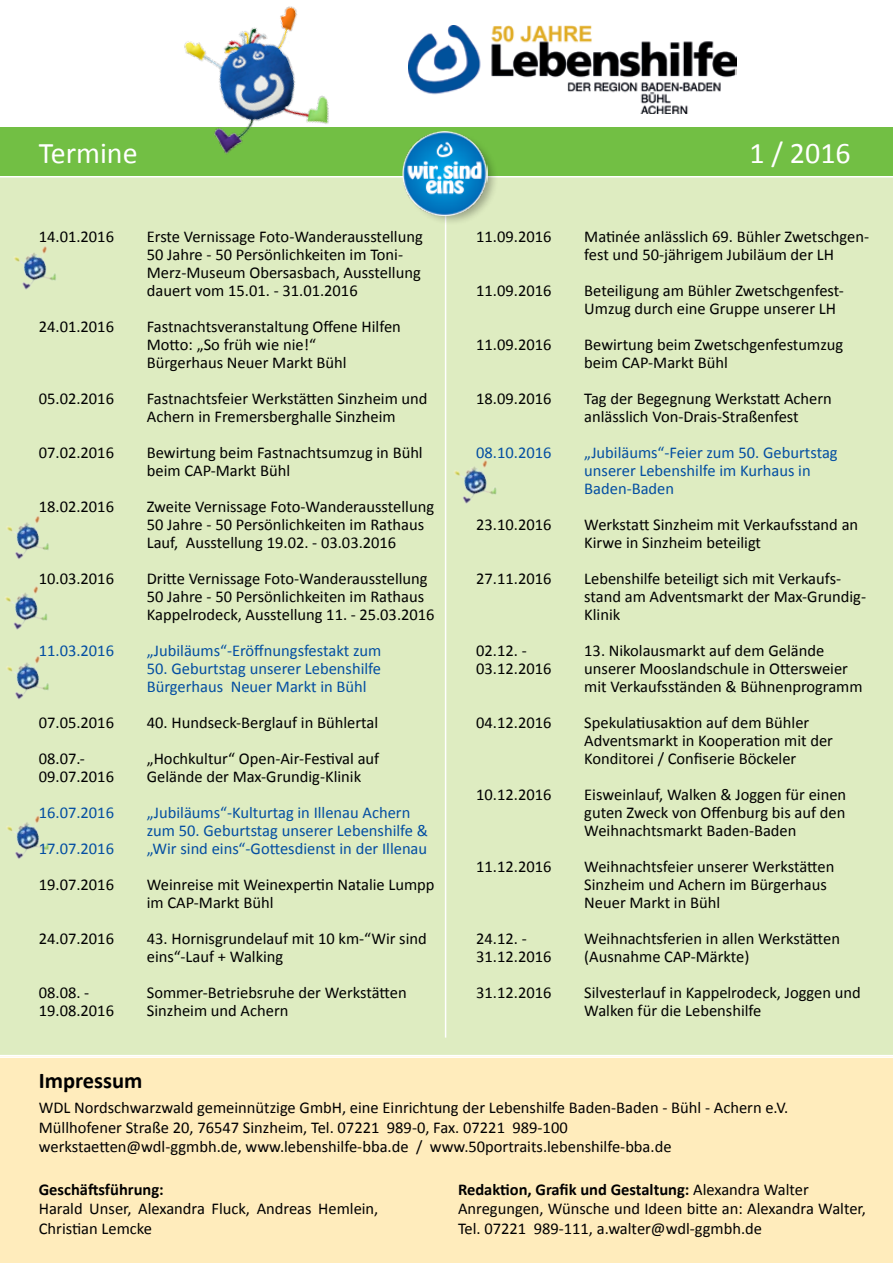
<style>
.page{position:relative;width:893px;height:1263px;background:#fff}
.page>*{position:absolute;margin:0;border:0;box-sizing:border-box;transform-origin:0 0}
.t1{font:30px "Calibri";color:#fff}
.t2{font:700 22.5px "Calibri";color:#000}
.t3{font:16.5px/18px "Calibri";color:#000}
.t4{font:16.5px/18px "Calibri";color:#034ea2}
.t5{font:700 16.5px "Calibri";color:#000}
.s1{font-weight:700}
</style>
<div class="page">
<div style="left:0;top:1057px;width:893px;height:206px;background:#ffecbc"></div>
<div style="left:0;top:176px;width:893px;height:880px;background:#deecc1"></div>
<div style="left:0;top:127px;width:893px;height:49px;background:#72bf44"></div>
<img style="left:408px;top:26px;width:328px;height:88px">
<hr style="left:445px;top:192px;width:1px;height:845px;background:#fff">
<hr style="left:0;top:176px;width:893px;height:1px;background:#fff">
<div style="left:404px;top:131px;width:95px;height:95px;background:#000;opacity:.3"></div>
<img style="left:403px;top:131px;width:85px;height:84px">
<hr style="left:0;top:1056px;width:893px;height:2px;background:#fff">
<hr style="left:0;top:1055px;width:893px;height:1px;background:#fff">
<img style="left:184px;top:6px;width:145px;height:148px">
<img style="left:7px;top:656px;width:42px;height:44px">
<img style="left:14px;top:246px;width:42px;height:44px">
<img style="left:7px;top:516px;width:42px;height:43px">
<img style="left:5px;top:586px;width:43px;height:44px">
<img style="left:454px;top:460px;width:43px;height:44px">
<img style="left:7px;top:816px;width:42px;height:43px">
<h1 class="t1" style="left:39px;top:134px;width:100px">Termine</h1>
<h1 class="t1" style="left:749px;top:134px;width:103px">1 / 2016</h1>
<p class="t3" style="left:39px;top:228px;width:77px">14.01.2016</p>
<p class="t3" style="left:147px;top:228px;width:278px">Erste Vernissage Foto-Wanderausstellung 50 Jahre - 50 Persönlichkeiten im Toni-Merz-Museum Obersasbach, Ausstellung dauert vom 15.01. - 31.01.2016</p>
<p class="t3" style="left:39px;top:318px;width:77px">24.01.2016</p>
<p class="t3" style="left:147px;top:318px;width:256px">Fastnachtsveranstaltung Offene Hilfen<br>Motto: „So früh wie nie!“<br>Bürgerhaus Neuer Markt Bühl</p>
<p class="t3" style="left:39px;top:390px;width:77px">05.02.2016</p>
<p class="t3" style="left:147px;top:390px;width:282px">Fastnachtsfeier Werkstätten Sinzheim und<br>Achern in Fremersberghalle Sinzheim</p>
<p class="t3" style="left:39px;top:444px;width:77px">07.02.2016</p>
<p class="t3" style="left:147px;top:444px;width:277px">Bewirtung beim Fastnachtsumzug in Bühl beim CAP-Markt Bühl</p>
<p class="t3" style="left:39px;top:498px;width:77px">18.02.2016</p>
<p class="t3" style="left:147px;top:498px;width:289px">Zweite Vernissage Foto-Wanderausstellung<br>50 Jahre - 50 Persönlichkeiten im Rathaus<br>Lauf, Ausstellung 19.02. - 03.03.2016</p>
<p class="t3" style="left:39px;top:570px;width:77px">10.03.2016</p>
<p class="t3" style="left:147px;top:570px;width:289px">Dritte Vernissage Foto-Wanderausstellung<br>50 Jahre - 50 Persönlichkeiten im Rathaus<br>Kappelrodeck, Ausstellung 11. - 25.03.2016</p>
<p class="t4" style="left:39px;top:642px;width:77px">11.03.2016</p>
<p class="t4" style="left:147px;top:642px;width:236px">„Jubiläums“-Eröffnungsfestakt zum</p>
<p class="t4" style="left:147px;top:660px;width:236px">50. Geburtstag unserer Lebenshilfe<br>Bürgerhaus Neuer Markt in Bühl</p>
<p class="t3" style="left:39px;top:714px;width:77px">07.05.2016</p>
<p class="t3" style="left:147px;top:714px;width:233px">40. Hundseck-Berglauf in Bühlertal</p>
<p class="t3" style="left:39px;top:750px;width:47px">08.07.-</p>
<p class="t3" style="left:147px;top:750px;width:234px">„Hochkultur“ Open-Air-Festival auf</p>
<p class="t3" style="left:39px;top:768px;width:77px">09.07.2016</p>
<p class="t3" style="left:147px;top:768px;width:216px">Gelände der Max-Grundig-Klinik</p>
<p class="t4" style="left:39px;top:804px;width:77px">16.07.2016</p>
<p class="t4" style="left:147px;top:804px;width:283px">„Jubiläums“-Kulturtag in Illenau Achern zum 50. Geburtstag unserer Lebenshilfe &amp;</p>
<p class="t4" style="left:39px;top:840px;width:77px">17.07.2016</p>
<p class="t4" style="left:147px;top:840px;width:282px">„Wir sind eins“-Gottesdienst in der Illenau</p>
<p class="t3" style="left:39px;top:876px;width:77px">19.07.2016</p>
<p class="t3" style="left:147px;top:876px;width:289px">Weinreise mit Weinexpertin Natalie Lumpp im CAP-Markt Bühl</p>
<p class="t3" style="left:39px;top:930px;width:77px">24.07.2016</p>
<p class="t3" style="left:147px;top:930px;width:282px">43. Hornisgrundelauf mit 10 km-“Wir sind eins“-Lauf + Walking</p>
<p class="t3" style="left:39px;top:984px;width:52px">08.08. -</p>
<p class="t3" style="left:147px;top:984px;width:261px">Sommer-Betriebsruhe der Werkstätten</p>
<p class="t3" style="left:39px;top:1002px;width:77px">19.08.2016</p>
<p class="t3" style="left:147px;top:1002px;width:143px">Sinzheim und Achern</p>
<p class="t3" style="left:476px;top:228px;width:77px">11.09.2016</p>
<p class="t3" style="left:584px;top:228px;width:286px">Matinée anlässlich 69. Bühler Zwetschgen&shy;fest und 50-jährigem Jubiläum der LH</p>
<p class="t3" style="left:476px;top:282px;width:77px">11.09.2016</p>
<p class="t3" style="left:584px;top:282px;width:261px">Beteiligung am Bühler Zwetschgenfest-<br>Umzug durch eine Gruppe unserer LH</p>
<p class="t3" style="left:476px;top:336px;width:77px">11.09.2016</p>
<p class="t3" style="left:584px;top:336px;width:260px">Bewirtung beim Zwetschgenfestumzug beim CAP-Markt Bühl</p>
<p class="t3" style="left:476px;top:390px;width:77px">18.09.2016</p>
<p class="t3" style="left:584px;top:390px;width:249px">Tag der Begegnung Werkstatt Achern anlässlich Von-Drais-Straßenfest</p>
<p class="t4" style="left:476px;top:444px;width:77px">08.10.2016</p>
<p class="t4" style="left:584px;top:444px;width:255px">„Jubiläums“-Feier zum 50. Geburtstag unserer Lebenshilfe im Kurhaus in<br>Baden-Baden</p>
<p class="t3" style="left:476px;top:516px;width:77px">23.10.2016</p>
<p class="t3" style="left:584px;top:516px;width:275px">Werkstatt Sinzheim mit Verkaufsstand an<br>Kirwe in Sinzheim beteiligt</p>
<p class="t3" style="left:476px;top:570px;width:77px">27.11.2016</p>
<p class="t3" style="left:584px;top:570px;width:283px">Lebenshilfe beteiligt sich mit Verkaufs&shy;stand am Adventsmarkt der Max-Grundig-<br>Klinik</p>
<p class="t3" style="left:476px;top:642px;width:52px">02.12. -</p>
<p class="t3" style="left:584px;top:642px;width:241px">13. Nikolausmarkt auf dem Gelände</p>
<p class="t3" style="left:476px;top:660px;width:77px">03.12.2016</p>
<p class="t3" style="left:584px;top:660px;width:280px">unserer Mooslandschule in Ottersweier mit Verkaufsständen &amp; Bühnenprogramm</p>
<p class="t3" style="left:476px;top:714px;width:77px">04.12.2016</p>
<p class="t3" style="left:584px;top:714px;width:250px">Spekulatiusaktion auf dem Bühler<br>Adventsmarkt in Kooperation mit der<br>Konditorei / Confiserie Böckeler</p>
<p class="t3" style="left:476px;top:786px;width:77px">10.12.2016</p>
<p class="t3" style="left:584px;top:786px;width:263px;text-align:justify">Eisweinlauf, Walken &amp; Joggen für einen guten Zweck von Offenburg bis auf den Weihnachtsmarkt Baden-Baden</p>
<p class="t3" style="left:476px;top:858px;width:77px">11.12.2016</p>
<p class="t3" style="left:584px;top:858px;width:252px">Weihnachtsfeier unserer Werkstätten<br>Sinzheim und Achern im Bürgerhaus<br>Neuer Markt in Bühl</p>
<p class="t3" style="left:476px;top:930px;width:52px">24.12. -</p>
<p class="t3" style="left:584px;top:930px;width:257px">Weihnachtsferien in allen Werkstätten</p>
<p class="t3" style="left:476px;top:948px;width:77px">31.12.2016</p>
<p class="t3" style="left:584px;top:948px;width:167px">(Ausnahme CAP-Märkte)</p>
<p class="t3" style="left:476px;top:984px;width:77px">31.12.2016</p>
<p class="t3" style="left:584px;top:984px;width:278px">Silvesterlauf in Kappelrodeck, Joggen und<br>Walken für die Lebenshilfe</p>
<h2 class="t2" style="left:39px;top:1066px;width:105px">Impressum</h2>
<p class="t3" style="left:39px;top:1098px;width:751px;line-height:19.5px">WDL Nordschwarzwald gemeinnützige GmbH, eine Einrichtung der Lebenshilfe Baden-Baden - Bühl - Achern e.V.<br>Müllhofener Straße 20, 76547 Sinzheim, Tel. 07221 989-0, Fax. 07221 989-100<br>werkstaetten@wdl-ggmbh.de, www.lebenshilfe-bba.de / www.50portraits.lebenshilfe-bba.de</p>
<p class="t5" style="left:39px;top:1178px;width:127px">Geschäftsführung:</p>
<p class="t3" style="left:39px;top:1199px;width:341px;line-height:19.5px">Harald Unser, Alexandra Fluck, Andreas Hemlein,<br>Christian Lemcke</p>
<p class="t3" style="left:458px;top:1179px;width:410px;line-height:19.5px"><span class="s1">Redaktion, Grafik und Gestaltung:</span> Alexandra Walter<br>Anregungen, Wünsche und Ideen bitte an: Alexandra Walter,<br>Tel. 07221 989-111, a.walter@wdl-ggmbh.de</p>
</div>
